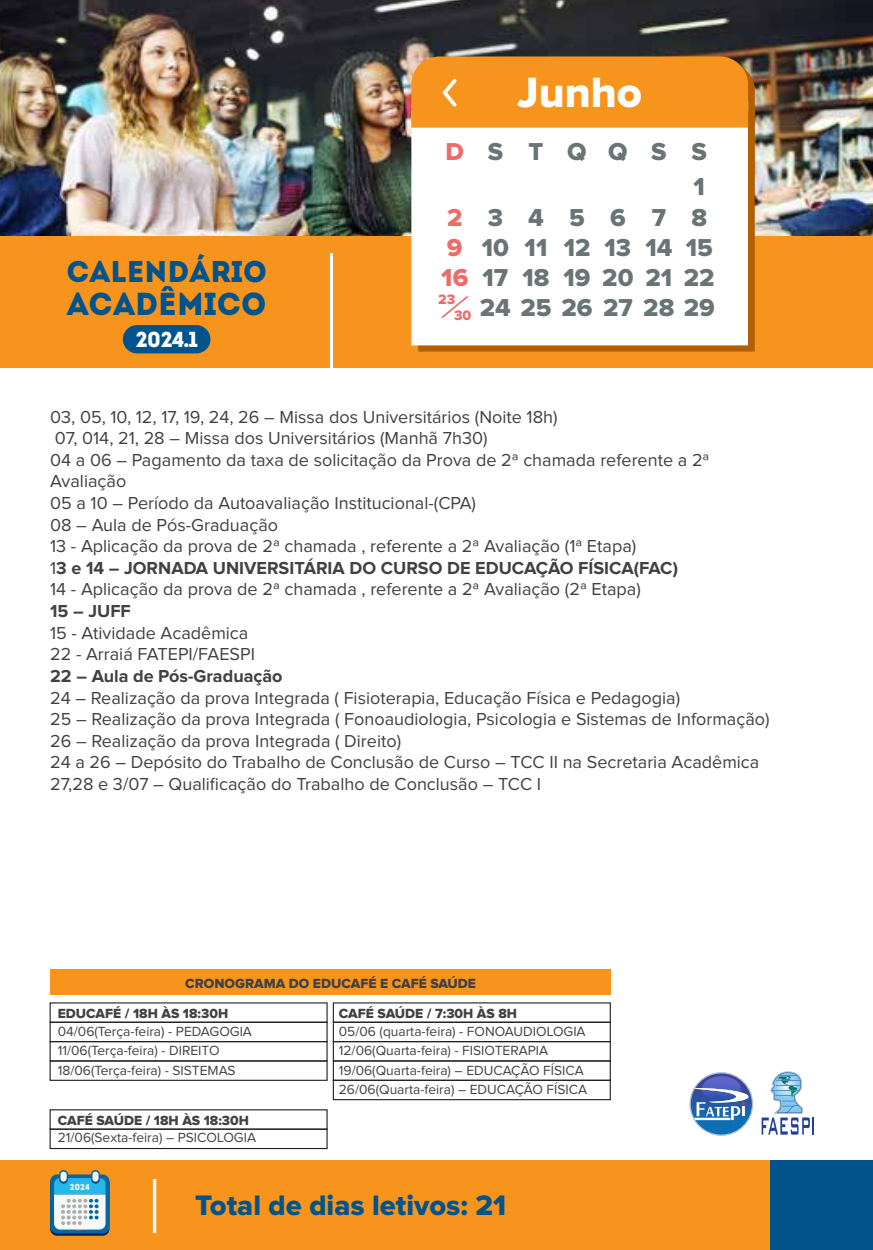
<style>
.page{position:relative;width:873px;height:1250px;background:#fff}
.page>*{position:absolute;margin:0;border:0;box-sizing:border-box;transform-origin:0 0}
.t1{font:43.88px "Proxima Nova Extrabld";color:#fff}
.t2{font:31.72px "Intro";color:#00548b}
.t3{font:29.93px "Intro";color:#00548b}
.t4{font:29.25px "Proxima Nova Extrabld";color:#00548b}
.t5{font:25.43px/30.4px "Proxima Nova Extrabld";color:#6a7475;text-align:center}
.t6{font:21.82px "Intro";color:#fff}
.t7{font:18px/21.6px "Proxima Nova";color:#414042}
.t8{font:700 18px "Proxima Nova";color:#414042}
.t9{font:14.17px "Proxima Nova Extrabld";color:#ed6c6a}
.t10{font:13.72px/19.1px "Proxima Nova";color:#414042}
.t11{font:13.72px/29.7px "Proxima Nova Extrabld";color:#414042}
.t12{font:8.78px "Intro";color:#f7f8f8}
.s1{color:#ed6c6a}
.s2{font-weight:700}
</style>
<div class="page">
<svg style="left:690px;top:1073px;width:61px;height:61px"></svg>
<svg style="left:701px;top:1076px;width:39px;height:25px"></svg>
<svg style="left:761px;top:1071px;width:52px;height:63px"></svg>
<img style="left:0;top:0;width:872px;height:236px">
<div style="left:0;top:236px;width:872px;height:131px;background:#f7941d"></div>
<div style="left:123px;top:325px;width:87px;height:28px;background:#00548b;border-radius:14px"></div>
<hr style="left:330px;top:253px;width:3px;height:120px;background:#fff">
<div style="left:0;top:1160px;width:872px;height:89px;background:#f7941d"></div>
<div style="left:770px;top:1160px;width:102px;height:89px;background:#00548b"></div>
<svg style="left:418px;top:63px;width:336px;height:288px;background:#b86d1b"></svg>
<svg style="left:411px;top:128px;width:336px;height:217px"></svg>
<div style="left:411px;top:56px;width:336px;height:72px;background:#f7941d"></div>
<svg style="left:50px;top:1176px;width:59px;height:59px"></svg>
<svg style="left:50px;top:1174px;width:59px;height:59px"></svg>
<svg style="left:59px;top:1169px;width:9px;height:14px"></svg>
<div style="left:60px;top:1171px;width:7px;height:10px;background:#f7f8f8;border-radius:3px"></div>
<svg style="left:91px;top:1169px;width:9px;height:14px"></svg>
<div style="left:92px;top:1171px;width:7px;height:10px;background:#f7f8f8;border-radius:3px"></div>
<svg style="left:54px;top:1178px;width:51px;height:51px;background:#a3d2e5"></svg>
<div style="left:153px;top:1179px;width:3px;height:53px;background:#fff;border:1px solid #fff"></div>
<svg style="left:440px;top:296px;width:29px;height:22px"></svg>
<div style="left:50px;top:969px;width:561px;height:26px;background:#f7941d"></div>
<div style="left:333px;top:1021px;width:277px;height:21px;border:1px solid #231f20"></div>
<div style="left:333px;top:1041px;width:277px;height:20px;border:1px solid #231f20"></div>
<div style="left:50px;top:1021px;width:277px;height:21px;border:1px solid #231f20"></div>
<div style="left:50px;top:1041px;width:277px;height:20px;border:1px solid #231f20"></div>
<div style="left:333px;top:1060px;width:277px;height:20px;border:1px solid #231f20"></div>
<div style="left:50px;top:1060px;width:277px;height:20px;border:1px solid #231f20"></div>
<div style="left:333px;top:1079px;width:277px;height:21px;border:1px solid #231f20"></div>
<div style="left:50px;top:1109px;width:277px;height:20px;border:1px solid #231f20"></div>
<div style="left:50px;top:1128px;width:277px;height:21px;border:1px solid #231f20"></div>
<h3 class="t3" style="left:66px;top:253px;width:202px">CALENDÁRIO</h3>
<h2 class="t2" style="left:67px;top:284px;width:201px">ACADÊMICO</h2>
<p class="t6" style="left:136px;top:326px;width:63px">2024.1</p>
<h1 class="t1" style="left:517px;top:68px;width:126px">Junho</h1>
<h3 class="t5" style="left:445px;top:137px;width:143px"><span class="s1">D</span>STQ</h3>
<h3 class="t5" style="left:608px;top:137px;width:60px">Q S</h3>
<h3 class="t5" style="left:691px;top:137px;width:17px">S</h3>
<h3 class="t5" style="left:683px;top:172px;width:32px">1<br>8<br>15<br>22</h3>
<h3 class="t5" style="left:447px;top:203px;width:139px"><span class="s1">2</span>345</h3>
<h3 class="t5" style="left:563px;top:233px;width:28px">12</h3>
<h3 class="t5" style="left:441px;top:263px;width:151px"><span class="s1">16</span> 17 18 19</h3>
<h3 class="t5" style="left:479px;top:293px;width:236px">24 25 26 27 28 29</h3>
<h3 class="t5" style="left:610px;top:203px;width:57px">6 7</h3>
<h3 class="t5" style="left:447px;top:233px;width:102px"><span class="s1">9</span> 10 11</h3>
<h3 class="t5" style="left:602px;top:233px;width:71px;text-align:left">13 14<br>20</h3>
<h3 class="t5" style="left:645px;top:263px;width:28px">21</h3>
<p class="t9" style="left:438px;top:291px;width:19px">23</p>
<p class="t9" style="left:454px;top:307px;width:19px">30</p>
<p class="t7" style="left:50px;top:406px;width:660px">03, 05, 10, 12, 17, 19, 24, 26 – Missa dos Universitários (Noite 18h)<br>07, 014, 21, 28 – Missa dos Universitários (Manhã 7h30)<br>04 a 06 – Pagamento da taxa de solicitação da Prova de 2ª chamada referente a 2ª Avaliação<br>05 a 10 – Período da Autoavaliação Institucional-(CPA)<br>08 – Aula de Pós-Graduação<br>13 - Aplicação da prova de 2ª chamada , referente a 2ª Avaliação (1ª Etapa)<br>1<span class="s2">3 e 14 – JORNADA UNIVERSITÁRIA DO CURSO DE EDUCAÇÃO FÍSICA(FAC)<br></span>14 - Aplicação da prova de 2ª chamada , referente a 2ª Avaliação (2ª Etapa)</p>
<p class="t8" style="left:50px;top:600px;width:82px">15 – JUFF</p>
<p class="t7" style="left:50px;top:622px;width:206px">15 - Atividade Acadêmica<br>22 - Arraiá FATEPI/FAESPI</p>
<p class="t8" style="left:50px;top:665px;width:234px">22 – Aula de Pós-Graduação</p>
<p class="t7" style="left:50px;top:687px;width:720px">24 – Realização da prova Integrada ( Fisioterapia, Educação Física e Pedagogia)<br>25 – Realização da prova Integrada ( Fonoaudiologia, Psicologia e Sistemas de Informação)<br>26 – Realização da prova Integrada ( Direito)<br>24 a 26 – Depósito do Trabalho de Conclusão de Curso – TCC II na Secretaria Acadêmica 27,28 e 3/07 – Qualificação do Trabalho de Conclusão – TCC I</p>
<p class="t11" style="left:58px;top:968px;width:419px;text-indent:127px">CRONOGRAMA DO EDUCAFÉ E CAFÉ SAÚDE<br>EDUCAFÉ / 18H ÀS 18:30H</p>
<p class="t10" style="left:58px;top:1022px;width:196px">04/06(Terça-feira) - PEDAGOGIA<br>11/06(Terça-feira) - DIREITO</p>
<p class="t11" style="left:339px;top:998px;width:180px">CAFÉ SAÚDE / 7:30H ÀS 8H</p>
<p class="t10" style="left:339px;top:1022px;width:248px">05/06 (quarta-feira) - FONOAUDIOLOGIA<br>12/06(Quarta-feira) - FISIOTERAPIA</p>
<p class="t10" style="left:58px;top:1061px;width:179px">18/06(Terça-feira) - SISTEMAS</p>
<p class="t10" style="left:339px;top:1061px;width:250px">19/06(Quarta-feira) – EDUCAÇÃO FÍSICA<br>26/06(Quarta-feira) – EDUCAÇÃO FÍSICA</p>
<p class="t11" style="left:58px;top:1105px;width:193px">CAFÉ SAÚDE / 18H ÀS 18:30H</p>
<p class="t10" style="left:58px;top:1128px;width:200px">21/06(Sexta-feira) – PSICOLOGIA</p>
<p class="t12" style="left:70px;top:1181px;width:21px">2024</p>
<h3 class="t4" style="left:195px;top:1188px;width:312px">Total de dias letivos: 21</h3>
</div>
